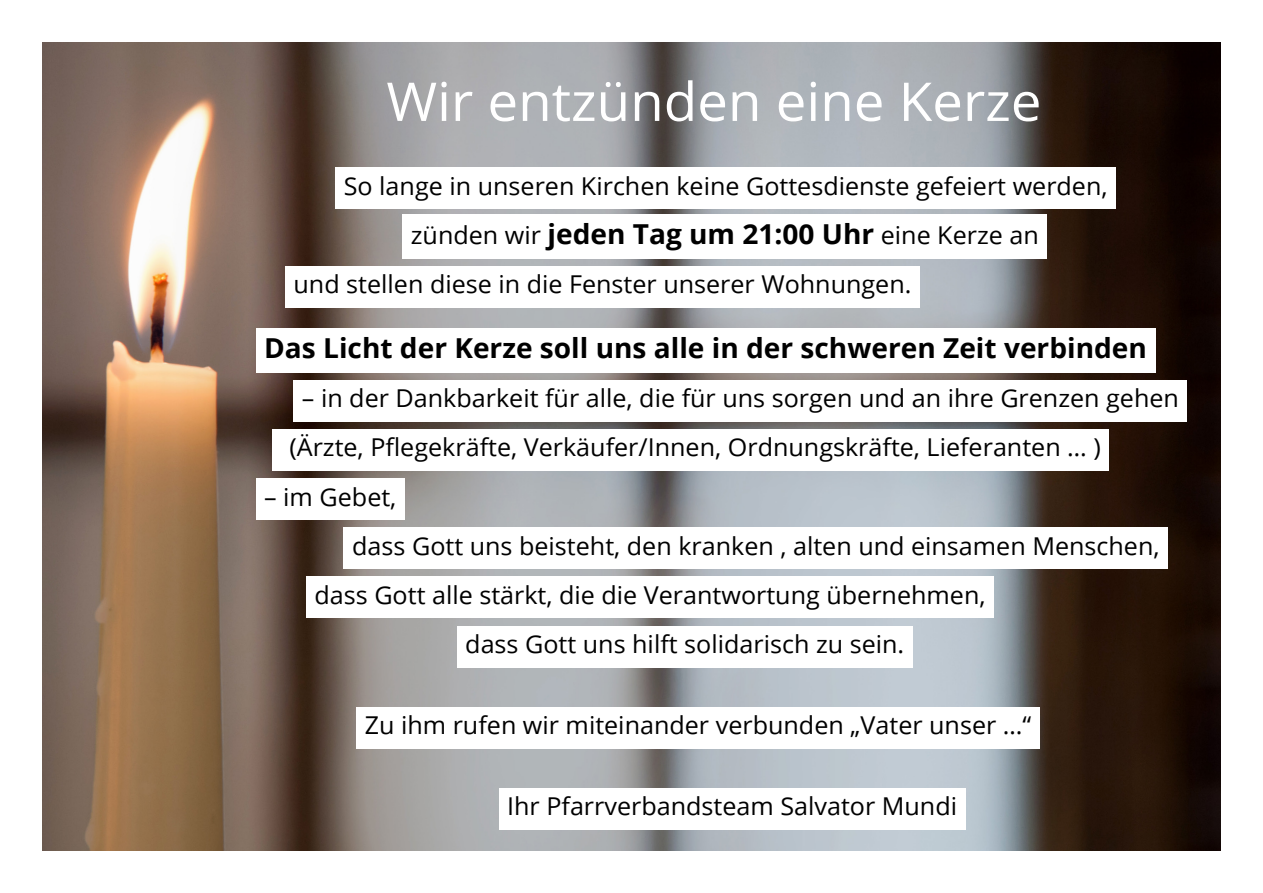
<style>
.page{position:relative;width:1263px;height:893px;background:#fff}
.page>*{position:absolute;margin:0;border:0;box-sizing:border-box;transform-origin:0 0}
.t1{font:53.55px "Open Sans";color:#fff}
.t2{font:700 27.45px "Open Sans";color:#000}
.t3{font:24.6px/49.2px "Open Sans";color:#000}
.s1{font-weight:700;font-size:27.45px}
</style>
<div class="page">
<img style="left:43px;top:43px;width:1177px;height:807px">
<div style="left:335px;top:168px;width:781px;height:41px;background:#fff"></div>
<div style="left:402px;top:215px;width:645px;height:44px;background:#fff"></div>
<div style="left:285px;top:266px;width:635px;height:41px;background:#fff"></div>
<div style="left:256px;top:329px;width:899px;height:44px;background:#fff"></div>
<div style="left:294px;top:380px;width:893px;height:41px;background:#fff"></div>
<div style="left:273px;top:429px;width:836px;height:41px;background:#fff"></div>
<div style="left:256px;top:479px;width:149px;height:41px;background:#fff"></div>
<div style="left:344px;top:528px;width:824px;height:41px;background:#fff"></div>
<div style="left:306px;top:577px;width:688px;height:41px;background:#fff"></div>
<div style="left:457px;top:626px;width:455px;height:41px;background:#fff"></div>
<div style="left:356px;top:707px;width:684px;height:41px;background:#fff"></div>
<div style="left:499px;top:788px;width:466px;height:41px;background:#fff"></div>
<h1 class="t1" style="left:386px;top:65px;width:656px">Wir entzünden eine Kerze</h1>
<p class="t3" style="left:344px;top:161px;width:765px">So lange in unseren Kirchen keine Gottesdienste gefeiert werden,</p>
<p class="t3" style="left:411px;top:210px;width:629px">zünden wir <span class="s1">jeden Tag um 21:00 Uhr</span> eine Kerze an</p>
<p class="t3" style="left:294px;top:259px;width:619px">und stellen diese in die Fenster unserer Wohnungen.</p>
<p class="t2" style="left:264px;top:329px;width:884px">Das Licht der Kerze soll uns alle in der schweren Zeit verbinden</p>
<p class="t3" style="left:289px;top:373px;width:891px;text-indent:13px">– in der Dankbarkeit für alle, die für uns sorgen und an ihre Grenzen gehen (Ärzte, Pflegekräfte, Verkäufer/Innen, Ordnungskräfte, Lieferanten … )</p>
<p class="t3" style="left:264px;top:471px;width:134px">– im Gebet,</p>
<p class="t3" style="left:352px;top:521px;width:809px">dass Gott uns beisteht, den kranken , alten und einsamen Menschen,</p>
<p class="t3" style="left:314px;top:570px;width:673px">dass Gott alle stärkt, die die Verantwortung übernehmen,</p>
<p class="t3" style="left:465px;top:619px;width:440px">dass Gott uns hilft solidarisch zu sein.</p>
<p class="t3" style="left:365px;top:700px;width:668px">Zu ihm rufen wir miteinander verbunden „Vater unser …“</p>
<p class="t3" style="left:507px;top:781px;width:451px">Ihr Pfarrverbandsteam Salvator Mundi</p>
</div>
